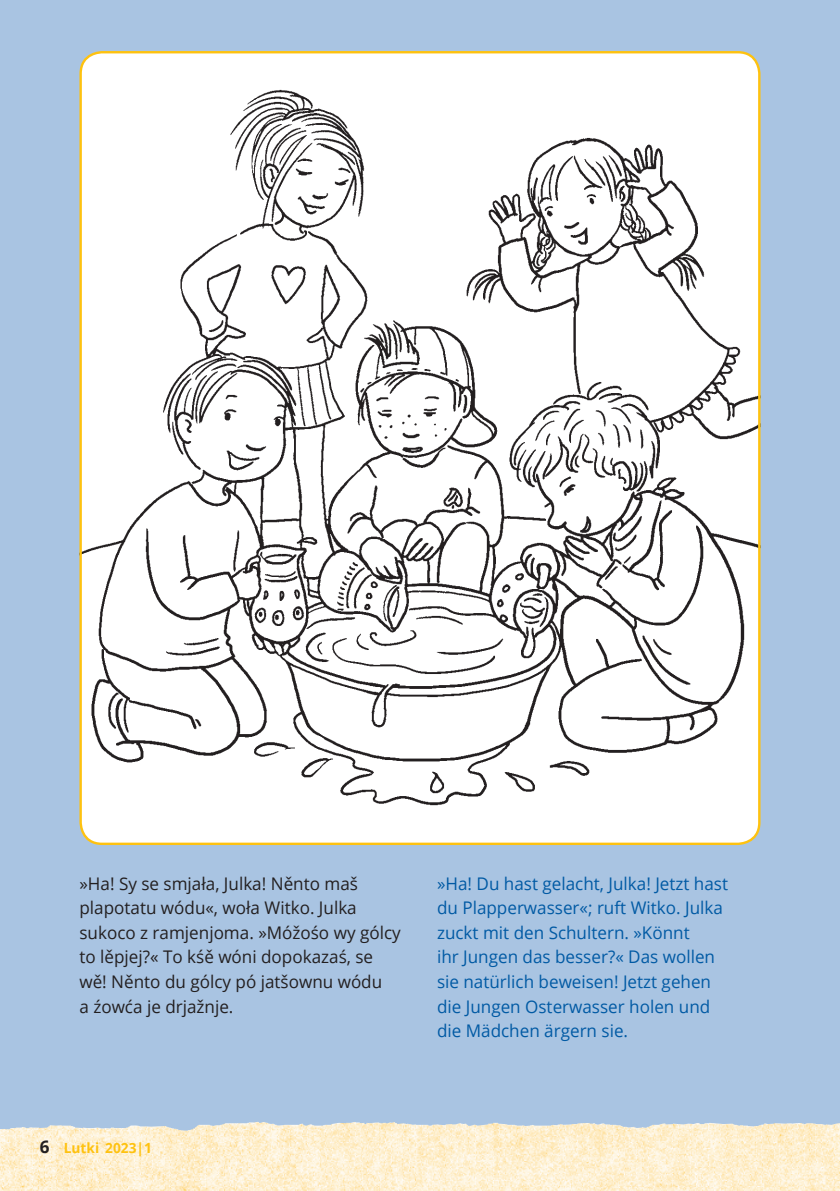
<style>
.page{position:relative;width:840px;height:1191px;background:#fff}
.page>*{position:absolute;margin:0;border:0;box-sizing:border-box;transform-origin:0 0}
.t1{font:17.4px/24.6px "Open Sans";color:#015aa4}
.t2{font:17.4px/24.6px "Open Sans";color:#231f20}
.t3{font:700 14px "Open Sans";color:#fec210}
.s1{font-size:17.4px;color:#231f20}
</style>
<div class="page">
<div style="left:0;top:0;width:839px;height:1191px;background:#a9c4e2"></div>
<img style="left:82px;top:51px;width:678px;height:794px">
<img style="left:0;top:1122px;width:839px;height:69px">
<p class="t2" style="left:79px;top:870px;width:322px">»Ha! Sy se smjała, Julka! Něnto maš plapotatu wódu«, woła Witko. Julka sukoco z ramjenjoma. »Móžośo wy gólcy to lěpjej?« To kśě wóni dopokazaś, se wě! Něnto du gólcy pó jatšownu wódu<br>a źowća je drjažnje.</p>
<p class="t1" style="left:437px;top:870px;width:292px">»Ha! Du hast gelacht, Julka! Jetzt hast du Plapperwasser«; ruft Witko. Julka zuckt mit den Schultern. »Könnt<br>ihr Jungen das besser?« Das wollen sie natürlich beweisen! Jetzt gehen die Jungen Osterwasser holen und die Mädchen ärgern sie.</p>
<p class="t3" style="left:40px;top:1138px;width:114px"><span class="s1">6</span> Lutki 2023|1</p>
</div>
